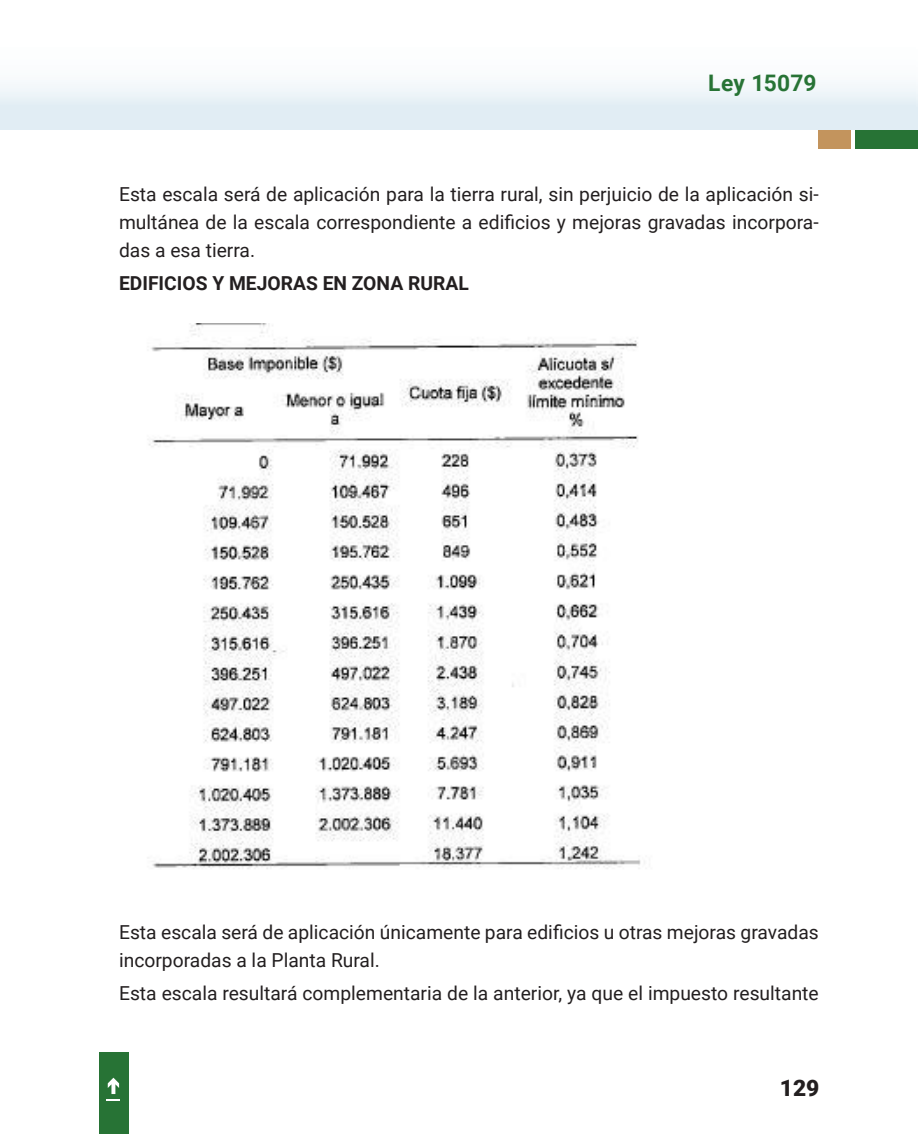
<style>
.page{position:relative;width:918px;height:1141px;background:#fff}
.page>*{position:absolute;margin:0;border:0;box-sizing:border-box;transform-origin:0 0}
.Título_-_Nº_norma_ch{font:700 22.75px "Roboto";letter-spacing:.01em;color:#277335}
.t1{font:900 22.75px "Roboto";color:#231f20}
.Texto_interno{font:19.25px/28px "Roboto";color:#231f20;text-align:justify}
.Texto_interno-2{font:700 19.25px "Roboto";color:#231f20}
</style>
<div class="page">
<div style="left:856px;top:130px;width:62px;height:19px;background:#277335"></div>
<div style="left:99px;top:1052px;width:30px;height:82px;background:#277335"></div>
<svg style="left:107px;top:1078px;width:13px;height:23px"></svg>
<div style="left:819px;top:130px;width:31px;height:19px;background:#c3945d"></div>
<img style="left:149px;top:323px;width:496px;height:546px">
<div style="left:0;top:0;width:916px;height:128px;background:linear-gradient(to bottom,#fff,#e3eef5)"></div>
<p class="Título_-_Nº_norma_ch" style="left:708px;top:67px;width:110px">Ley 15079</p>
<p class="Texto_interno" style="left:119px;top:180px;width:701px">Esta escala será de aplicación para la tierra rural, sin perjuicio de la aplicación si&shy;multánea de la escala correspondiente a edificios y mejoras gravadas incorpora&shy;das a esa tierra.</p>
<p class="Texto_interno-2" style="left:119px;top:270px;width:351px">EDIFICIOS Y MEJORAS EN ZONA RURAL</p>
<p class="Texto_interno" style="left:119px;top:917px;width:701px">Esta escala será de aplicación únicamente para edificios u otras mejoras gravadas incorporadas a la Planta Rural.</p>
<p class="Texto_interno" style="left:119px;top:978px;width:701px">Esta escala resultará complementaria de la anterior, ya que el impuesto resultante</p>
<p class="t1" style="left:780px;top:1072px;width:41px">129</p>
</div>
